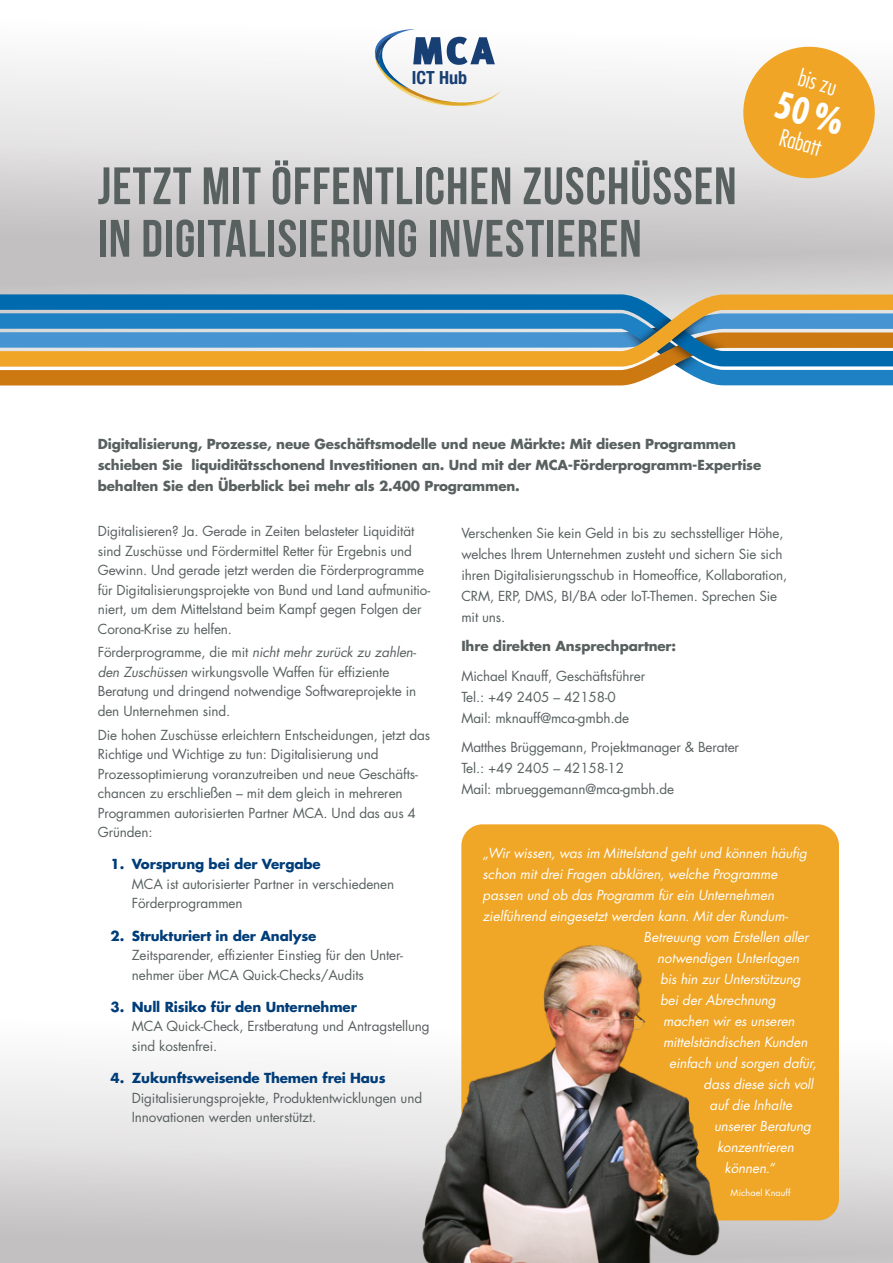
<style>
.page{position:relative;width:893px;height:1263px;background:#fff}
.page>*{position:absolute;margin:0;border:0;box-sizing:border-box;transform-origin:0 0}
.t1{font:700 52.5px/52.5px "Bebas Neue";letter-spacing:.02em;color:#586060}
.t2{font:300 condensed 22.95px "Futura";color:#fff}
.t3{font:700 condensed 18px "Helvetica Neue";color:#173f73}
.t4{font:13.5px/19.5px "Futura";letter-spacing:-.01em;color:#586060}
.t5{font:italic 13.5px "Futura";letter-spacing:-.005em;color:#fff}
.t6{font:700 13.5px/21px "Futura";letter-spacing:-.01em;color:#586060}
.t7{font:700 13.5px "Futura";letter-spacing:-.01em;color:#003d78}
.t8{font:9px "Futura";letter-spacing:.01em;color:#fff}
.s1{font-style:italic}
</style>
<div class="page">
<svg style="left:0;top:1063px;width:893px;height:200px"></svg>
<svg style="left:0;top:63px;width:893px;height:231px;background:#d8d6d7"></svg>
<svg style="left:0;top:374px;width:893px;height:11px;background:#aa8347"></svg>
<svg style="left:0;top:294px;width:893px;height:16px;background:#468095"></svg>
<svg style="left:0;top:310px;width:893px;height:64px;background:#8a9e9a"></svg>
<div style="left:461px;top:824px;width:378px;height:396px;background:#f0a626"></div>
<img style="left:419px;top:938px;width:305px;height:325px">
<svg style="left:371px;top:29px;width:131px;height:82px"></svg>
<svg style="left:736px;top:46px;width:146px;height:140px;background:#eebc68"></svg>
<h3 class="t3" style="left:412px;top:63px;width:57px">ICT Hub</h3>
<h1 class="t1" style="left:98px;top:159px;width:640px">JETZT MIT ÖFFENTLICHEN ZUSCHÜSSEN<br>IN DIGITALISIERUNG INVESTIEREN</h1>
<h2 class="t2" style="left:803px;top:64px;width:40px;rotate:16deg">bis zu</h2>
<h2 class="t2" style="left:784px;top:123px;width:44px;rotate:16deg">Rabatt</h2>
<p class="t6" style="left:98px;top:433px;width:665px">Digitalisierung, Prozesse, neue Geschäftsmodelle und neue Märkte: Mit diesen Programmen schieben Sie liquiditätsschonend Investitionen an. Und mit der MCA-Förderprogramm-Expertise behalten Sie den Überblick bei mehr als 2.400 Programmen.</p>
<p class="t4" style="left:98px;top:522px;width:334px">Digitalisieren? Ja. Gerade in Zeiten belasteter Liquidität sind Zuschüsse und Fördermittel Retter für Ergebnis und Gewinn. Und gerade jetzt werden die Förderprogramme für Digitalisierungsprojekte von Bund und Land aufmunitio&shy;niert, um dem Mittelstand beim Kampf gegen Folgen der Corona-Krise zu helfen.</p>
<p class="t4" style="left:98px;top:643px;width:320px">Förderprogramme, die mit <span class="s1">nicht mehr zurück zu zahlen&shy;den Zuschüssen</span> wirkungsvolle Waffen für effiziente Beratung und dringend notwendige Softwareprojekte in den Unternehmen sind.</p>
<p class="t4" style="left:98px;top:725px;width:334px">Die hohen Zuschüsse erleichtern Entscheidungen, jetzt das Richtige und Wichtige zu tun: Digitalisierung und Prozessoptimierung voranzutreiben und neue Geschäfts&shy;chancen zu erschließen – mit dem gleich in mehreren Programmen autorisierten Partner MCA. Und das aus 4<br>Gründen:</p>
<p class="t7" style="left:111px;top:855px;width:212px">1. Vorsprung bei der Vergabe</p>
<p class="t4" style="left:132px;top:874px;width:264px">MCA ist autorisierter Partner in verschiedenen<br>Förderprogrammen</p>
<p class="t7" style="left:111px;top:927px;width:207px">2. Strukturiert in der Analyse</p>
<p class="t4" style="left:132px;top:946px;width:273px">Zeitsparender, effizienter Einstieg für den Unter&shy;nehmer über MCA Quick-Checks/Audits</p>
<p class="t7" style="left:111px;top:998px;width:248px">3. Null Risiko für den Unternehmer</p>
<p class="t4" style="left:132px;top:1017px;width:299px">MCA Quick-Check, Erstberatung und Antragstellung sind kostenfrei.</p>
<p class="t7" style="left:111px;top:1069px;width:277px">4. Zukunftsweisende Themen frei Haus</p>
<p class="t4" style="left:132px;top:1088px;width:292px">Digitalisierungsprojekte, Produktentwicklungen und<br>Innovationen werden unterstützt.</p>
<p class="t4" style="left:461px;top:522px;width:327px;line-height:21px">Verschenken Sie kein Geld in bis zu sechsstelliger Höhe, welches Ihrem Unternehmen zusteht und sichern Sie sich ihren Digitalisierungsschub in Homeoffice, Kollaboration, CRM, ERP, DMS, BI/BA oder IoT-Themen. Sprechen Sie mit uns.</p>
<p class="t6" style="left:461px;top:635px;width:216px">Ihre direkten Ansprechpartner:</p>
<p class="t4" style="left:461px;top:665px;width:185px;line-height:21px">Michael Knauff, Geschäftsführer<br>Tel.: +49 2405 – 42158-0<br>Mail: mknauff@mca-gmbh.de</p>
<p class="t4" style="left:461px;top:737px;width:279px;line-height:21px">Matthes Brüggemann, Projektmanager &amp; Berater<br>Tel.: +49 2405 – 42158-12<br>Mail: mbrueggemann@mca-gmbh.de</p>
<p class="t5" style="left:483px;top:844px;width:326px">„Wir wissen, was im Mittelstand geht und können häufig</p>
<p class="t5" style="left:483px;top:865px;width:296px">schon mit drei Fragen abklären, welche Programme</p>
<p class="t5" style="left:483px;top:886px;width:293px">passen und ob das Programm für ein Unternehmen</p>
<p class="t5" style="left:483px;top:907px;width:307px">zielführend eingesetzt werden kann. Mit der Rundum-</p>
<p class="t5" style="left:644px;top:928px;width:167px">Betreuung vom Erstellen aller</p>
<p class="t5" style="left:657px;top:949px;width:144px">notwendigen Unterlagen</p>
<p class="t5" style="left:660px;top:970px;width:142px">bis hin zur Unterstützung</p>
<p class="t5" style="left:660px;top:991px;width:117px">bei der Abrechnung</p>
<p class="t5" style="left:663px;top:1012px;width:133px">machen wir es unseren</p>
<p class="t5" style="left:663px;top:1033px;width:146px">mittelständischen Kunden</p>
<p class="t5" style="left:669px;top:1054px;width:149px">einfach und sorgen dafür,</p>
<p class="t5" style="left:704px;top:1075px;width:111px">dass diese sich voll</p>
<p class="t5" style="left:710px;top:1096px;width:84px">auf die Inhalte</p>
<p class="t5" style="left:714px;top:1117px;width:98px">unserer Beratung</p>
<p class="t5" style="left:717px;top:1138px;width:78px">konzentrieren</p>
<p class="t5" style="left:725px;top:1159px;width:51px">können.“</p>
<p class="t8" style="left:731px;top:1187px;width:62px">Michael Knauff</p>
</div>
